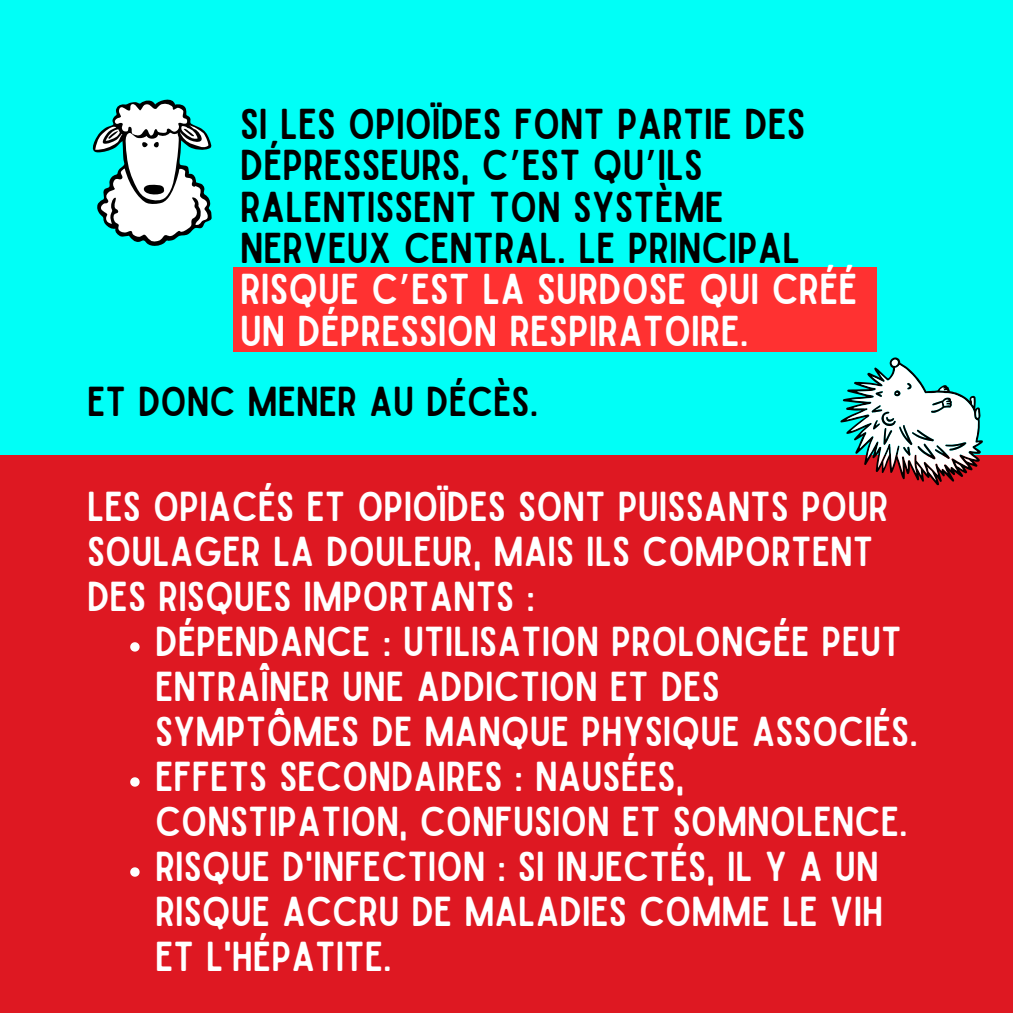
<style>
.page{position:relative;width:1013px;height:1013px;background:#fff}
.page>*{position:absolute;margin:0;border:0;box-sizing:border-box;transform-origin:0 0}
.t1{font:41.25px/41.2px "Sailors";color:#000}
.t2{font:40px/45px "Sailors";color:#fff}
.t3{font:40px "Sailors";color:#000}
.s1{font-family:"Noto Sans Gurmukhi"}
.s2{color:#fff}
.s3{font-family:"Noto Sans Gurmukhi";color:#fff}
</style>
<div class="page">
<div style="left:0;top:0;width:1012px;height:1012px;background:#00fff7"></div>
<svg style="left:92px;top:99px;width:120px;height:147px"></svg>
<div style="left:233px;top:268px;width:643px;height:84px;background:#ff3131"></div>
<div style="left:0;top:455px;width:1012px;height:557px;background:#de1822"></div>
<svg style="left:840px;top:357px;width:143px;height:128px"></svg>
<svg style="left:130px;top:642px;width:10px;height:9px"></svg>
<svg style="left:130px;top:777px;width:10px;height:9px"></svg>
<svg style="left:130px;top:867px;width:10px;height:9px"></svg>
<p class="t1" style="left:240px;top:105px;width:618px">SI LES OPIOÏDES FONT PARTIE DES<br>DÉPRESSEURS, C<span class="s1">’</span>EST QU<span class="s1">’</span>ILS<br>RALENTISSENT TON SYSTÈME<br>NERVEUX CENTRAL. LE PRINCIPAL<br><span class="s2">RISQUE C</span><span class="s3">’</span><span class="s2">EST LA SURDOSE QUI CRÉÉ<br>UN DÉPRESSION RESPIRATOIRE.</span></p>
<h1 class="t3" style="left:87px;top:386px;width:453px">ET DONC MENER AU DÉCÈS.</h1>
<p class="t2" style="left:87px;top:486px;width:803px">LES OPIACÉS ET OPIOÏDES SONT PUISSANTS POUR<br>SOULAGER LA DOULEUR, MAIS ILS COMPORTENT<br>DES RISQUES IMPORTANTS :</p>
<h1 class="t2" style="left:155px;top:621px;width:764px">DÉPENDANCE : UTILISATION PROLONGÉE PEUT<br>ENTRAÎNER UNE ADDICTION ET DES<br>SYMPTÔMES DE MANQUE PHYSIQUE ASSOCIÉS.</h1>
<h1 class="t2" style="left:155px;top:756px;width:754px">EFFETS SECONDAIRES : NAUSÉES,<br>CONSTIPATION, CONFUSION ET SOMNOLENCE.</h1>
<p class="t2" style="left:155px;top:846px;width:729px;text-align:justify">RISQUE D'INFECTION : SI INJECTÉS, IL Y A UN RISQUE ACCRU DE MALADIES COMME LE VIH ET L'HÉPATITE.</p>
</div>
